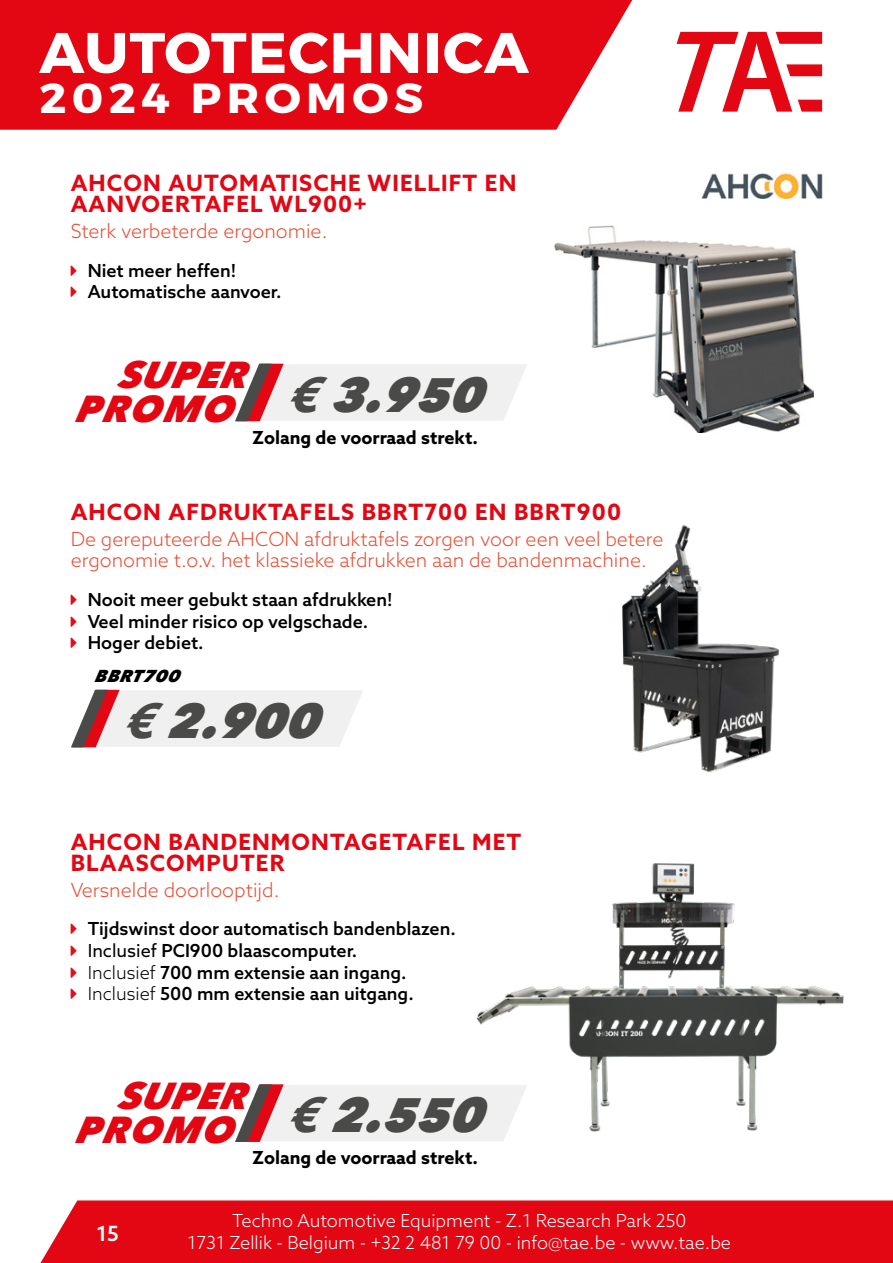
<style>
.page{position:relative;width:893px;height:1263px;background:#fff}
.page>*{position:absolute;margin:0;border:0;box-sizing:border-box;transform-origin:0 0}
.t1{font:700 57px "Montserrat";letter-spacing:.02em;color:#fff}
.t2{font:italic 800 48.15px "Avenir Next";color:#4a4a49}
.t3{font:700 42px "Montserrat";letter-spacing:.12em;color:#fff;scale:1.07 1}
.t4{font:italic 800 37.5px/33.8px "Avenir Next";color:#e30613}
.t5{font:700 22.5px/21px "Azo Sans";letter-spacing:.05em;color:#e30613}
.t6{font:500 21px "Azo Sans";color:#fff}
.t7{font:300 19.5px/21.6px "Azo Sans";color:#e94f35}
.t8{font:500 18px "Azo Sans";color:#000}
.t9{font:300 18px/21.6px "Azo Sans";color:#fff;text-align:center}
.t10{font:700 18px "Azo Sans";color:#000}
.t11{font:italic 800 17.25px "Avenir Next";color:#000}
.s1{color:#e30d18}
.s2{font-weight:700}
.s3{font-weight:400}
.s4{font-weight:300}
</style>
<div class="page">
<div style="left:0;top:0;width:633px;height:130px;background:#e30613"></div>
<div style="left:40px;top:1200px;width:853px;height:63px;background:#e30613"></div>
<svg style="left:677px;top:32px;width:145px;height:80px"></svg>
<img style="left:554px;top:225px;width:260px;height:208px">
<img style="left:476px;top:863px;width:368px;height:269px">
<img style="left:702px;top:173px;width:120px;height:26px">
<img style="left:622px;top:525px;width:157px;height:248px">
<svg style="left:71px;top:690px;width:292px;height:57px"></svg>
<svg style="left:235px;top:364px;width:292px;height:57px"></svg>
<svg style="left:235px;top:1084px;width:292px;height:58px"></svg>
<h1 class="t1" style="left:39px;top:17px;width:491px">AUTOTECHNICA</h1>
<h3 class="t3" style="left:39px;top:72px;width:360px">2024 PROMOS</h3>
<p class="t5" style="left:71px;top:172px;width:447px">AHCON AUTOMATISCHE WIELLIFT EN<br>AANVOERTAFEL WL900+</p>
<p class="t7" style="left:71px;top:220px;width:258px">Sterk verbeterde ergonomie.</p>
<p class="t8" style="left:71px;top:258px;width:167px"><span class="s1">❖</span> Niet meer heffen!</p>
<p class="t8" style="left:71px;top:280px;width:212px"><span class="s1">❖</span> Automatische aanvoer.</p>
<h3 class="t4" style="left:75px;top:358px;width:184px;text-indent:43px">SUPER<br>PROMO</h3>
<h2 class="t2" style="left:286px;top:365px;width:218px"><span class="s2">€</span>3.950</h2>
<p class="t10" style="left:252px;top:425px;width:227px">Zolang de voorraad strekt.</p>
<p class="t5" style="left:71px;top:501px;width:552px">AHCON AFDRUKTAFELS BBRT700 EN BBRT900</p>
<p class="t7" style="left:71px;top:528px;width:594px">De gereputeerde AHCON afdruktafels zorgen voor een veel betere ergonomie t.o.v. het klassieke afdrukken aan de bandenmachine.</p>
<p class="t8" style="left:71px;top:588px;width:323px"><span class="s1">❖</span> Nooit meer gebukt staan afdrukken!</p>
<p class="t8" style="left:71px;top:609px;width:299px"><span class="s1">❖</span> Veel minder risico op velgschade.</p>
<p class="t8" style="left:71px;top:631px;width:134px"><span class="s1">❖</span> Hoger debiet.</p>
<p class="t11" style="left:95px;top:665px;width:92px">BBRT700</p>
<h2 class="t2" style="left:122px;top:691px;width:218px"><span class="s2">€</span>2.900</h2>
<p class="t5" style="left:71px;top:831px;width:452px">AHCON BANDENMONTAGETAFEL MET<br>BLAASCOMPUTER</p>
<p class="t7" style="left:71px;top:879px;width:210px">Versnelde doorlooptijd.</p>
<p class="t8" style="left:71px;top:917px;width:387px"><span class="s1">❖</span> Tijdswinst door automatisch bandenblazen.</p>
<p class="t8" style="left:71px;top:938px;width:288px"><span class="s1">❖</span> <span class="s3">Inclusief</span> PCI900 blaascomputer.</p>
<p class="t8" style="left:71px;top:960px;width:337px"><span class="s1">❖</span> <span class="s4">Inclusief</span> 700 mm extensie aan ingang.</p>
<p class="t8" style="left:71px;top:982px;width:345px"><span class="s1">❖</span> <span class="s4">Inclusief</span> 500 mm extensie aan uitgang.</p>
<h3 class="t4" style="left:75px;top:1078px;width:184px;text-indent:43px">SUPER<br>PROMO</h3>
<h2 class="t2" style="left:286px;top:1085px;width:218px"><span class="s2">€</span>2.550</h2>
<p class="t6" style="left:96px;top:1220px;width:24px">15</p>
<p class="t10" style="left:252px;top:1146px;width:227px">Zolang de voorraad strekt.</p>
<p class="t9" style="left:187px;top:1210px;width:545px">Techno Automotive Equipment - Z.1 Research Park 250<br>1731 Zellik - Belgium - +32 2 481 79 00 - info@tae.be - www.tae.be</p>
</div>
